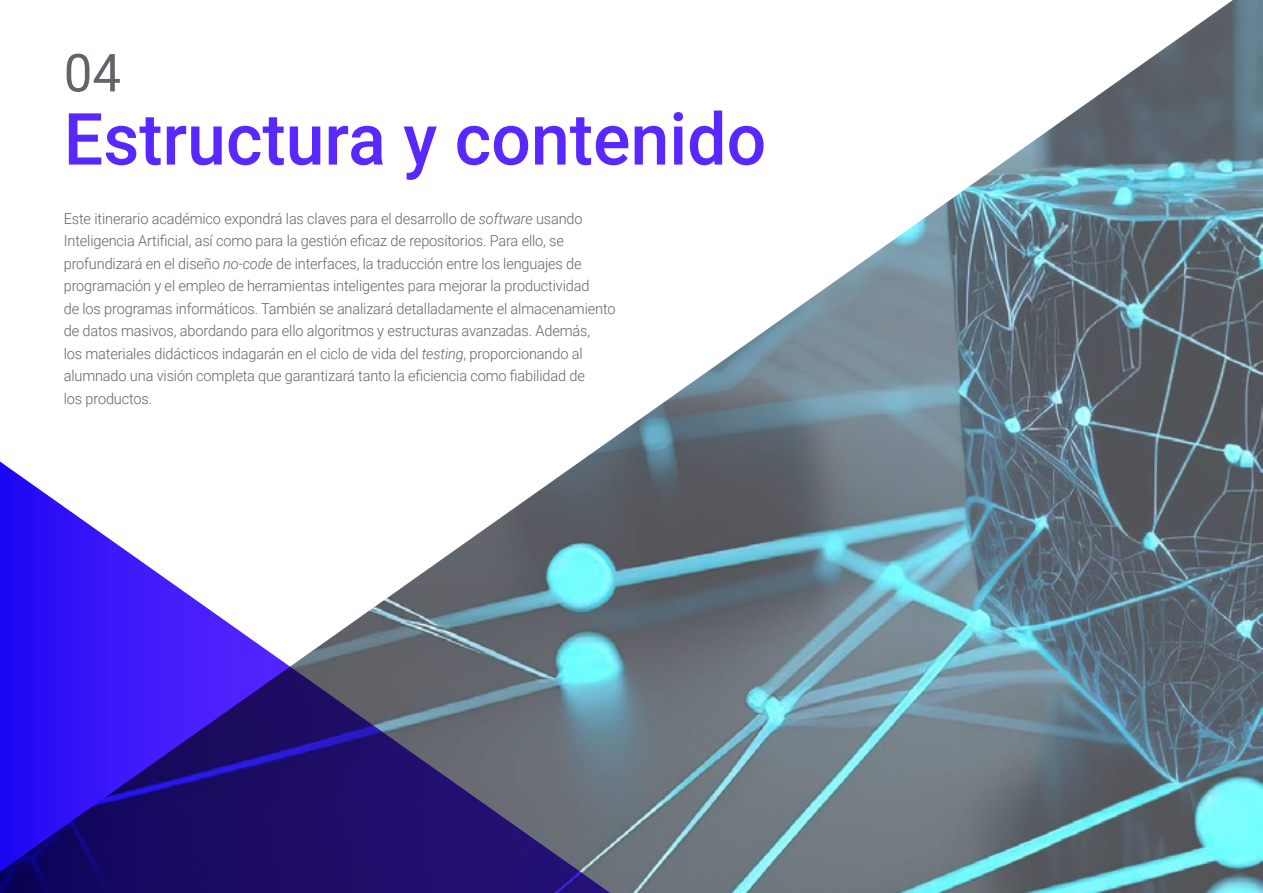
<style>
.page{position:relative;width:1263px;height:893px;background:#fff}
.page>*{position:absolute;margin:0;border:0;box-sizing:border-box;transform-origin:0 0}
.t1{font:500 72px "Roboto";color:#5927ff}
.t2{font:52.5px "Roboto";color:#61646a}
.t3{font:300 15px/22.5px "Roboto";letter-spacing:-.01em;color:#61646a}
.s1{font-style:italic}
</style>
<div class="page">
<img style="left:602px;top:0;width:661px;height:893px">
<svg style="left:0;top:446px;width:640px;height:447px"></svg>
<h2 class="t2" style="left:64px;top:36px;width:59px">04</h2>
<h1 class="t1" style="left:64px;top:89px;width:704px">Estructura y contenido</h1>
<p class="t3" style="left:64px;top:207px;width:553px">Este itinerario académico expondrá las claves para el desarrollo de <span class="s1">software</span> usando Inteligencia Artificial, así como para la gestión eficaz de repositorios. Para ello, se profundizará en el diseño <span class="s1">no-code</span> de interfaces, la traducción entre los lenguajes de programación y el empleo de herramientas inteligentes para mejorar la productividad<br>de los programas informáticos. También se analizará detalladamente el almacenamiento de datos masivos, abordando para ello algoritmos y estructuras avanzadas. Además,<br>los materiales didácticos indagarán en el ciclo de vida del <span class="s1">testing</span>, proporcionando al alumnado una visión completa que garantizará tanto la eficiencia como fiabilidad de<br>los productos.</p>
</div>
